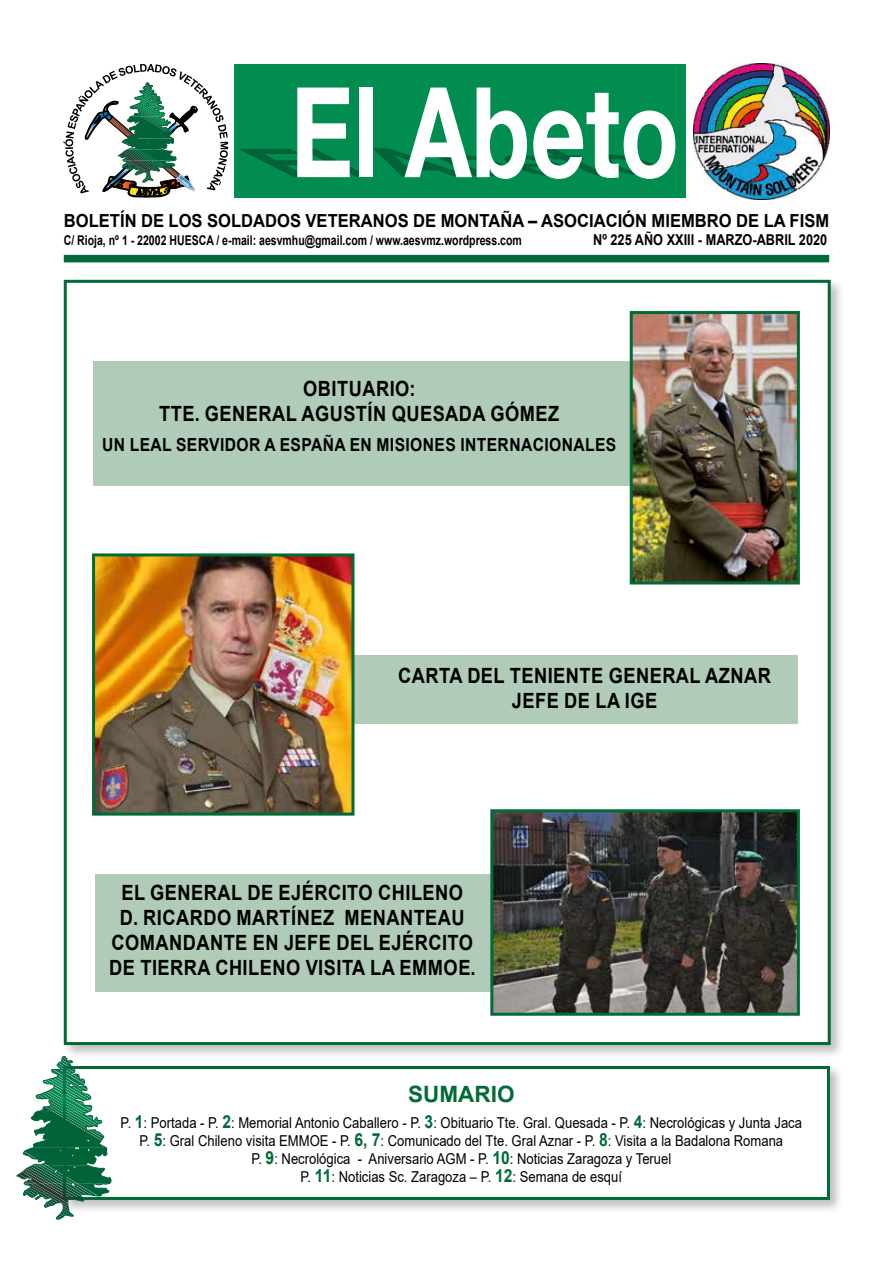
<style>
.page{position:relative;width:893px;height:1263px;background:#fff}
.page>*{position:absolute;margin:0;border:0;box-sizing:border-box;transform-origin:0 0}
.t1{font:700 22.5px "Arial";color:#006b37}
.t2{font:700 21px/25.2px "Arial";letter-spacing:.025em;color:#000;text-align:center;scale:.87 1}
.t3{font:700 18px "Arial";color:#000;scale:.92 1}
.t4{font:700 18px "Arial";letter-spacing:.025em;color:#000;scale:.87 1}
.t5{font:15px/18px "Arial";color:#000;text-align:center;scale:.87 1}
.t6{font:700 15px "Arial";color:#000;scale:.85 1}
.t7{font:700 13.5px "Arial";color:#000;scale:.78 1}
.s1{font-weight:700;font-size:18px;color:#006b37}
</style>
<div class="page">
<div style="left:62px;top:278px;width:783px;height:781px;background:#000;opacity:.25"></div>
<div style="left:64px;top:280px;width:767px;height:765px;background:#fff;border:3px solid #006b37"></div>
<div style="left:64px;top:255px;width:765px;height:7px;background:#006b37"></div>
<div style="left:61px;top:1064px;width:783px;height:150px;background:#000;opacity:.25"></div>
<div style="left:63px;top:1066px;width:767px;height:134px;background:#fff;border:3px solid #006b37"></div>
<svg style="left:16px;top:1055px;width:97px;height:165px"></svg>
<svg style="left:63px;top:64px;width:165px;height:134px"></svg>
<div style="left:235px;top:64px;width:451px;height:134px;background:#008d4f"></div>
<svg style="left:239px;top:88px;width:436px;height:91px"></svg>
<img style="left:693px;top:64px;width:136px;height:136px">
<div style="left:94px;top:361px;width:538px;height:125px;background:#b0ccb9"></div>
<div style="left:347px;top:655px;width:451px;height:68px;background:#b0ccb9"></div>
<img style="left:634px;top:315px;width:162px;height:265px">
<div style="left:630px;top:311px;width:170px;height:273px;border:3px solid #006b37"></div>
<img style="left:96px;top:557px;width:254px;height:255px">
<div style="left:92px;top:553px;width:262px;height:263px;border:3px solid #006b37"></div>
<div style="left:96px;top:874px;width:444px;height:117px;background:#b0ccb9"></div>
<img style="left:494px;top:813px;width:302px;height:199px">
<div style="left:490px;top:809px;width:310px;height:207px;border:3px solid #006b37"></div>
<p class="t3" style="left:64px;top:208px;width:833px">BOLETÍN DE LOS SOLDADOS VETERANOS DE MONTAÑA – ASOCIACIÓN MIEMBRO DE LA FISM</p>
<p class="t7" style="left:64px;top:231px;width:589px">C/ Rioja, nº 1 - 22002 HUESCA / e-mail: aesvmhu@gmail.com / www.aesvmz.wordpress.com</p>
<p class="t6" style="left:593px;top:230px;width:277px">Nº 225 AÑO XXIII - MARZO-ABRIL 2020</p>
<h2 class="t2" style="left:159px;top:376px;width:461px">OBITUARIO:<br>TTE. GENERAL AGUSTÍN QUESADA GÓMEZ</h2>
<p class="t4" style="left:102px;top:432px;width:593px">UN LEAL SERVIDOR A ESPAÑA EN MISIONES INTERNACIONALES</p>
<h2 class="t2" style="left:398px;top:663px;width:430px">CARTA DEL TENIENTE GENERAL AZNAR<br>JEFE DE LA IGE</h2>
<h2 class="t2" style="left:109px;top:880px;width:423px">EL GENERAL DE EJÉRCITO CHILENO<br>D. RICARDO MARTÍNEZ MENANTEAU<br>COMANDANTE EN JEFE DEL EJÉRCITO<br>DE TIERRA CHILENO VISITA LA EMMOE.</h2>
<h1 class="t1" style="left:408px;top:1078px;width:108px">SUMARIO</h1>
<p class="t5" style="left:121px;top:1114px;width:785px">P. <span class="s1">1</span>: Portada - P. <span class="s1">2</span>: Memorial Antonio Caballero - P. <span class="s1">3</span>: Obituario Tte. Gral. Quesada - P. <span class="s1">4</span>: Necrológicas y Junta Jaca P. <span class="s1">5</span>: Gral Chileno visita EMMOE - P. <span class="s1">6, 7</span>: Comunicado del Tte. Gral Aznar - P. <span class="s1">8</span>: Visita a la Badalona Romana<br>P. <span class="s1">9</span>: Necrológica - Aniversario AGM - P. <span class="s1">10</span>: Noticias Zaragoza y Teruel<br>P. <span class="s1">11</span>: Noticias Sc. Zaragoza – P. <span class="s1">12</span>: Semana de esquí</p>
</div>
